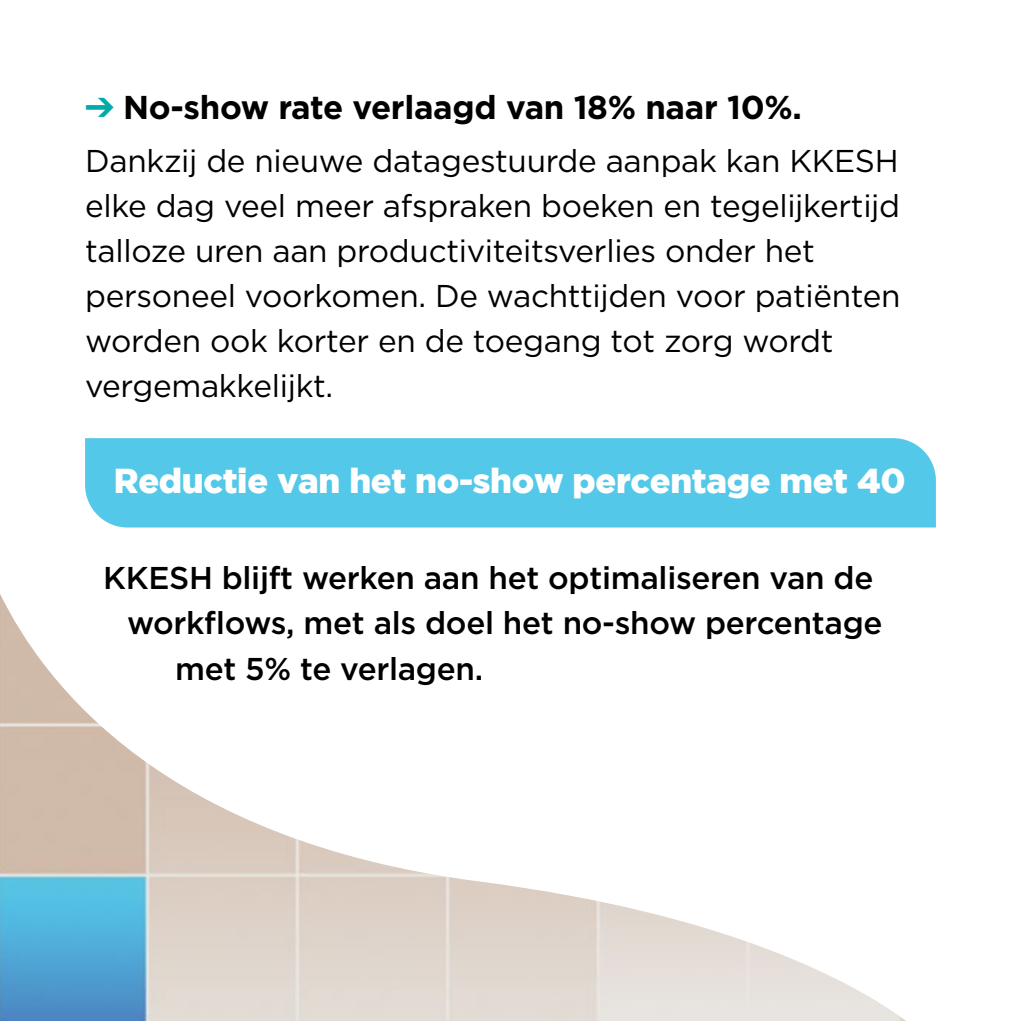
<style>
.page{position:relative;width:1021px;height:1021px;background:#fff}
.page>*{position:absolute;margin:0;border:0;box-sizing:border-box;transform-origin:0 0}
.t1{font:900 34.5px "Gotham";letter-spacing:-.01em;color:#fff}
.t2{font:700 33px "Gotham";letter-spacing:-.01em;color:#000}
.t3{font:31.5px/45px "Gotham";letter-spacing:-.01em;color:#000}
.t4{font:500 31.5px "Gotham";letter-spacing:-.01em;color:#000}
.s1{color:#00abaa}
</style>
<div class="page">
<div style="left:85px;top:438px;width:850px;height:85px;background:#54c8e8"></div>
<svg style="left:109px;top:523px;width:826px;height:5px;background:#65cdea"></svg>
<img style="left:0;top:594px;width:905px;height:426px">
<p class="t2" style="left:85px;top:88px;width:718px"><span class="s1">➔</span> No-show rate verlaagd van 18% naar 10%.</p>
<p class="t3" style="left:85px;top:138px;width:817px">Dankzij de nieuwe datagestuurde aanpak kan KKESH elke dag veel meer afspraken boeken en tegelijkertijd talloze uren aan productiviteitsverlies onder het personeel voorkomen. De wachttijden voor patiënten worden ook korter en de toegang tot zorg wordt vergemakkelijkt.</p>
<p class="t1" style="left:114px;top:461px;width:793px">Reductie van het no-show percentage met 40</p>
<p class="t4" style="left:103px;top:557px;width:771px">KKESH blijft werken aan het optimaliseren van de</p>
<p class="t4" style="left:127px;top:602px;width:757px">workflows, met als doel het no-show percentage</p>
<p class="t4" style="left:175px;top:647px;width:309px">met 5% te verlagen.</p>
</div>
